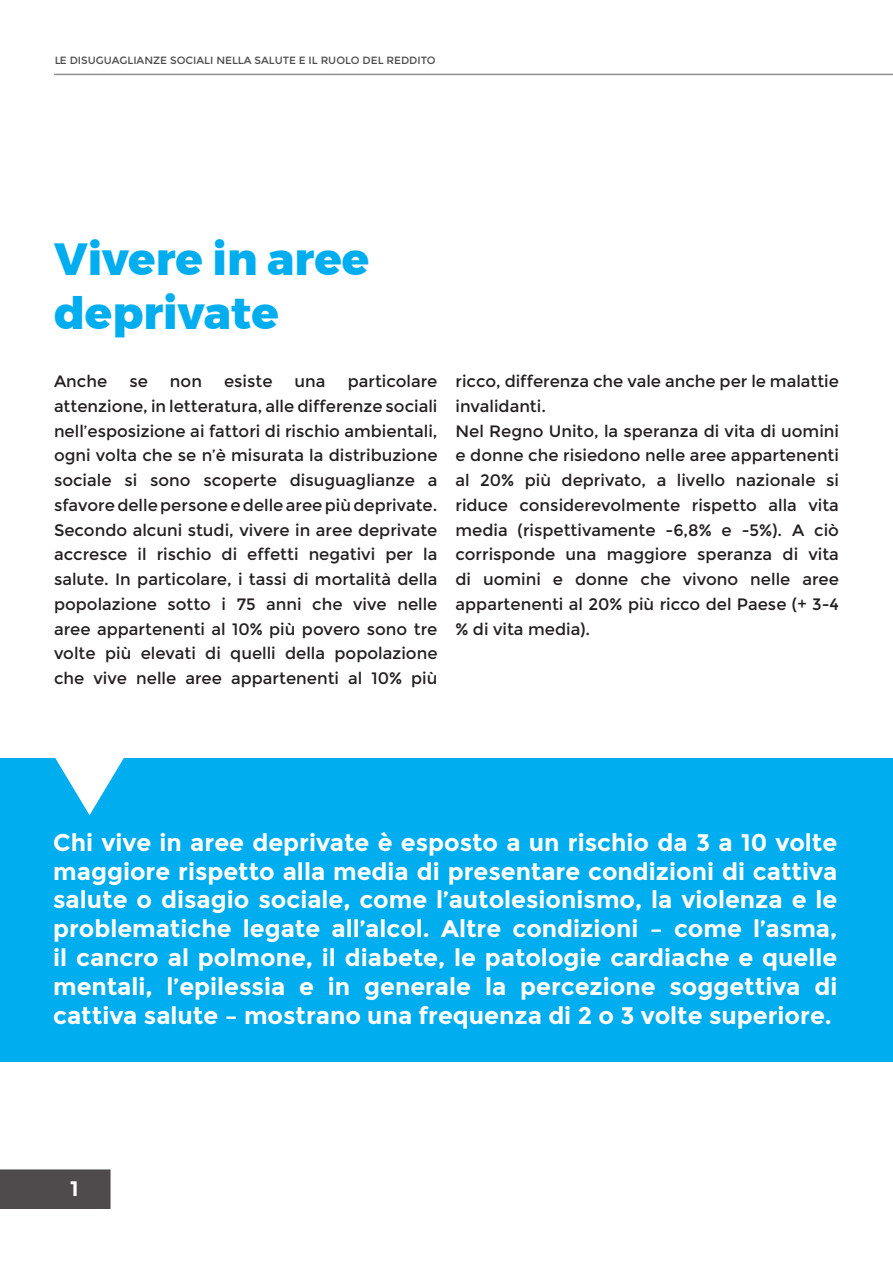
<style>
.page{position:relative;width:893px;height:1263px;background:#fff}
.page>*{position:absolute;margin:0;border:0;box-sizing:border-box;transform-origin:0 0}
.Titolo_paragrafo{font:800 45px/54px "Montserrat";color:#00aeef}
.t1{font:700 24px/28.8px "Montserrat";color:#fff;text-align:justify}
.t2{font:700 21px "Montserrat";color:#fff}
.Testo{font:16.5px/24.8px "Montserrat";color:#231f20;text-align:justify}
.t3{font:10.5px "Montserrat";color:#231f20}
</style>
<div class="page">
<hr style="left:54px;top:74px;width:839px;height:1px;background:#231f20">
<div style="left:0;top:1169px;width:111px;height:40px;background:#4f4b4c"></div>
<div style="left:0;top:758px;width:893px;height:304px;background:#00aeef"></div>
<svg style="left:55px;top:758px;width:69px;height:57px"></svg>
<p class="t3" style="left:54px;top:54px;width:383px">LE DISUGUAGLIANZE SOCIALI NELLA SALUTE E IL RUOLO DEL REDDITO</p>
<p class="Titolo_paragrafo" style="left:54px;top:233px;width:317px">Vivere in aree deprivate</p>
<p class="Testo" style="left:54px;top:369px;width:55px">Anche</p>
<p class="Testo" style="left:129px;top:369px;width:20px">se</p>
<p class="Testo" style="left:170px;top:369px;width:34px">non</p>
<p class="Testo" style="left:224px;top:369px;width:50px">esiste</p>
<p class="Testo" style="left:295px;top:369px;width:33px">una</p>
<p class="Testo" style="left:54px;top:369px;width:385px;text-indent:294px">particolare attenzione, in letteratura, alle differenze sociali nell’esposizione ai fattori di rischio ambientali, ogni volta che se n’è misurata la distribuzione sociale si sono scoperte disuguaglianze a sfavore delle persone e delle aree più deprivate.</p>
<p class="Testo" style="left:54px;top:518px;width:385px">Secondo alcuni studi, vivere in aree deprivate accresce il rischio di effetti negativi per la salute. In particolare, i tassi di mortalità della popolazione sotto i 75 anni che vive nelle aree appartenenti al 10% più povero sono tre volte più elevati di quelli della popolazione che vive nelle aree appartenenti al 10% più</p>
<p class="Testo" style="left:455px;top:369px;width:385px">ricco, differenza che vale anche per le malattie invalidanti.</p>
<p class="Testo" style="left:455px;top:419px;width:385px">Nel Regno Unito, la speranza di vita di uomini e donne che risiedono nelle aree appartenenti al 20% più deprivato, a livello nazionale si riduce considerevolmente rispetto alla vita media (rispettivamente -6,8% e -5%). A ciò corrisponde una maggiore speranza di vita di uomini e donne che vivono nelle aree appartenenti al 20% più ricco del Paese (+ 3-4 % di vita media).</p>
<p class="t1" style="left:53px;top:828px;width:786px">Chi vive in aree deprivate è esposto a un rischio da 3 a 10 volte maggiore rispetto alla media di presentare condizioni di cattiva salute o disagio sociale, come l’autolesionismo, la violenza e le problematiche legate all’alcol. Altre condizioni – come l’asma, il cancro al polmone, il diabete, le patologie cardiache e quelle mentali, l’epilessia e in generale la percezione soggettiva di cattiva salute – mostrano una frequenza di 2 o 3 volte superiore.</p>
<p class="t2" style="left:70px;top:1176px;width:10px">1</p>
</div>
